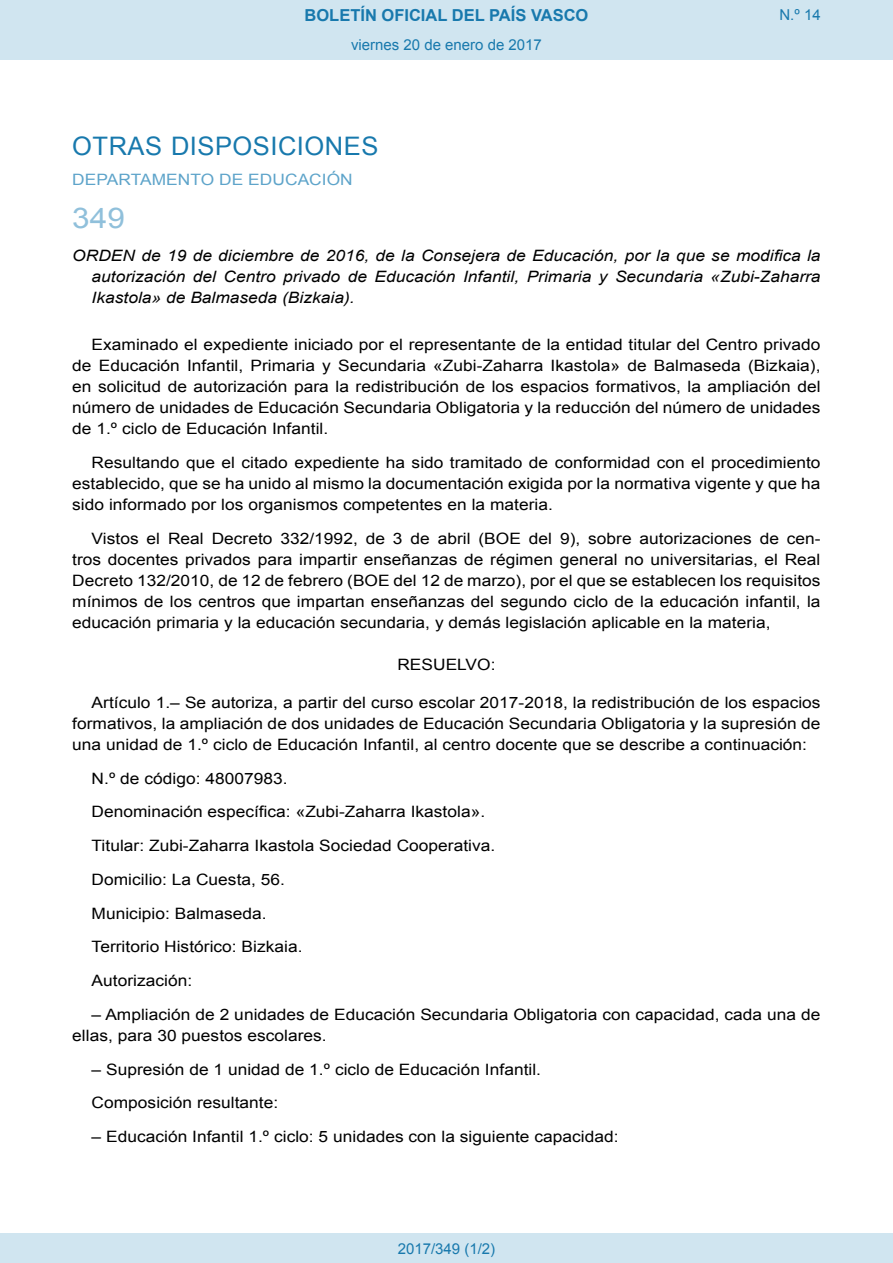
<style>
.page{position:relative;width:893px;height:1263px;background:#fff}
.page>*{position:absolute;margin:0;border:0;box-sizing:border-box;transform-origin:0 0}
.BOPVOrden{font:28.5px "Arial";color:#90c0db;scale:1.11 1}
.BOPVSeccion{font:25.5px "Arial";letter-spacing:.02em;color:#1879ad}
.t1{font:700 16.5px "Arial";color:#1879ad}
.BOPVDetalle{font:15.6px/21px "Arial";color:#000;text-align:justify;scale:1.11 1}
.BOPVTitulo{font:italic 15.6px/21px "Arial";color:#000;text-align:justify;scale:1.11 1}
.BOPVOrganismo{font:15.6px "Arial";letter-spacing:.005em;color:#5ea4ca;scale:1.11 1}
.BOPVClave{font:15.6px "Arial";color:#000;scale:1.11 1}
.Paginacion_Centro{font:15px "Arial";color:#1879ad}
</style>
<div class="page">
<div style="left:0;top:0;width:893px;height:60px;background:#d0e5f0"></div>
<div style="left:0;top:1233px;width:893px;height:30px;background:#d0e5f0"></div>
<p class="t1" style="left:305px;top:4px;width:285px">BOLETÍN OFICIAL DEL PAÍS VASCO</p>
<p class="Paginacion_Centro" style="left:351px;top:35px;width:192px">viernes 20 de enero de 2017</p>
<p class="Paginacion_Centro" style="left:779px;top:5px;width:43px">N.º 14</p>
<p class="BOPVSeccion" style="left:72px;top:129px;width:308px">OTRAS DISPOSICIONES</p>
<p class="BOPVOrganismo" style="left:72px;top:169px;width:254px">DEPARTAMENTO DE EDUCACIÓN</p>
<p class="BOPVOrden" style="left:72px;top:199px;width:49px">349</p>
<p class="BOPVTitulo" style="left:92px;top:246px;width:658px;text-indent:-19px">ORDEN de 19 de diciembre de 2016, de la Consejera de Educación, por la que se modifica la autorización del Centro privado de Educación Infantil, Primaria y Secundaria «Zubi-Zaharra Ikastola» de Balmaseda (Bizkaia).</p>
<p class="BOPVDetalle" style="left:72px;top:334px;width:676px;text-indent:19px">Examinado el expediente iniciado por el representante de la entidad titular del Centro privado de Educación Infantil, Primaria y Secundaria «Zubi-Zaharra Ikastola» de Balmaseda (Bizkaia), en solicitud de autorización para la redistribución de los espacios formativos, la ampliación del número de unidades de Educación Secundaria Obligatoria y la reducción del número de unidades de 1.º ciclo de Educación Infantil.</p>
<p class="BOPVDetalle" style="left:72px;top:452px;width:676px;text-indent:19px">Resultando que el citado expediente ha sido tramitado de conformidad con el procedimiento establecido, que se ha unido al mismo la documentación exigida por la normativa vigente y que ha sido informado por los organismos competentes en la materia.</p>
<p class="BOPVDetalle" style="left:72px;top:528px;width:676px;text-indent:19px">Vistos el Real Decreto 332/1992, de 3 de abril (BOE del 9), sobre autorizaciones de cen&shy;tros docentes privados para impartir enseñanzas de régimen general no universitarias, el Real Decreto 132/2010, de 12 de febrero (BOE del 12 de marzo), por el que se establecen los requisitos mínimos de los centros que impartan enseñanzas del segundo ciclo de la educación infantil, la educación primaria y la educación secundaria, y demás legislación aplicable en la materia,</p>
<p class="BOPVClave" style="left:397px;top:654px;width:90px">RESUELVO:</p>
<p class="BOPVDetalle" style="left:72px;top:692px;width:676px;text-indent:19px">Artículo 1.– Se autoriza, a partir del curso escolar 2017-2018, la redistribución de los espacios formativos, la ampliación de dos unidades de Educación Secundaria Obligatoria y la supresión de una unidad de 1.º ciclo de Educación Infantil, al centro docente que se describe a continuación:</p>
<p class="BOPVDetalle" style="left:92px;top:768px;width:178px">N.º de código: 48007983.</p>
<p class="BOPVDetalle" style="left:92px;top:801px;width:356px">Denominación específica: «Zubi-Zaharra Ikastola».</p>
<p class="BOPVDetalle" style="left:92px;top:835px;width:365px">Titular: Zubi-Zaharra Ikastola Sociedad Cooperativa.</p>
<p class="BOPVDetalle" style="left:92px;top:869px;width:176px">Domicilio: La Cuesta, 56.</p>
<p class="BOPVDetalle" style="left:92px;top:903px;width:159px">Municipio: Balmaseda.</p>
<p class="BOPVDetalle" style="left:92px;top:936px;width:191px">Territorio Histórico: Bizkaia.</p>
<p class="BOPVDetalle" style="left:92px;top:970px;width:92px">Autorización:</p>
<p class="BOPVDetalle" style="left:72px;top:1004px;width:676px;text-indent:19px">– Ampliación de 2 unidades de Educación Secundaria Obligatoria con capacidad, cada una de ellas, para 30 puestos escolares.</p>
<p class="BOPVDetalle" style="left:92px;top:1059px;width:406px">– Supresión de 1 unidad de 1.º ciclo de Educación Infantil.</p>
<p class="BOPVDetalle" style="left:92px;top:1092px;width:170px">Composición resultante:</p>
<p class="BOPVDetalle" style="left:92px;top:1126px;width:476px">– Educación Infantil 1.º ciclo: 5 unidades con la siguiente capacidad:</p>
<p class="Paginacion_Centro" style="left:398px;top:1238px;width:99px">2017/349 (1/2)</p>
</div>
